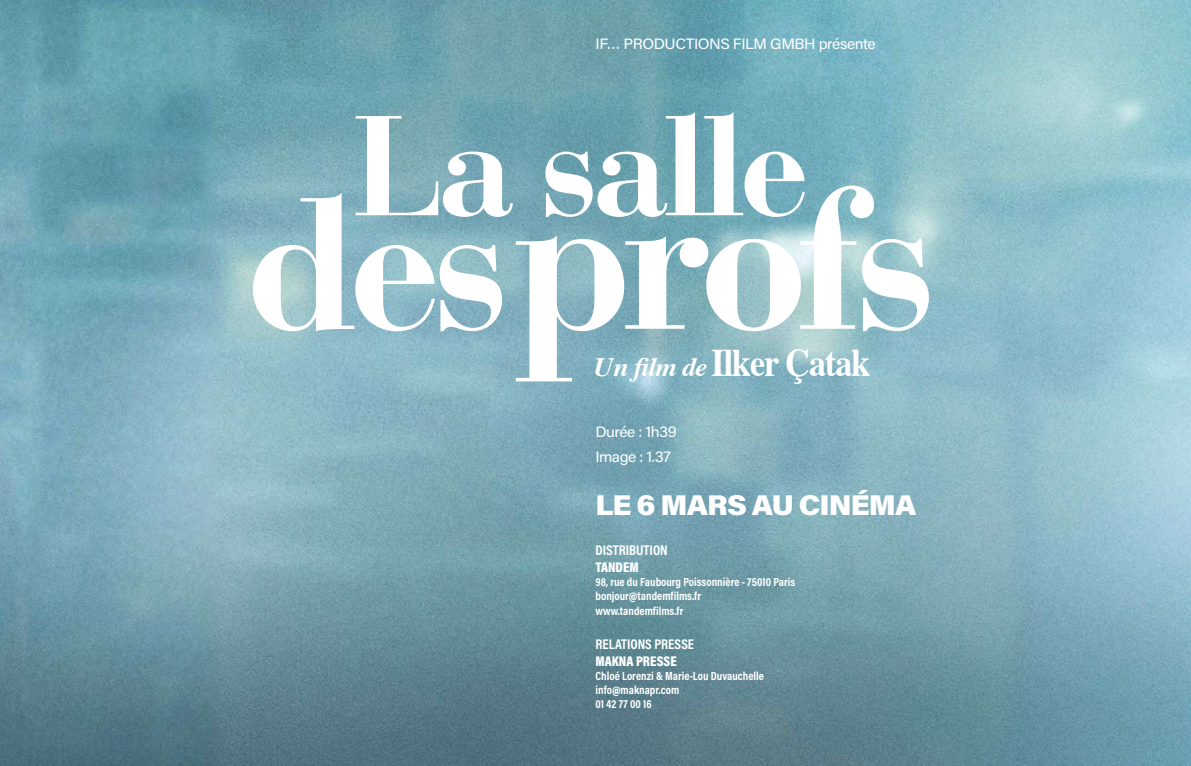
<style>
.page{position:relative;width:1191px;height:766px;background:#fff}
.page>*{position:absolute;margin:0;border:0;box-sizing:border-box;transform-origin:0 0}
.t1{font:700 198.6px "Bauer Bodoni Std";letter-spacing:-.06em;color:#fff}
.t2{font:700 140.7px "Bauer Bodoni Std";letter-spacing:-.06em;color:#fff}
.t3{font:700 39px "Times";letter-spacing:-.03em;color:#fff;scale:.88 1}
.t4{font:900 28.5px "Acumin Pro";letter-spacing:-.03em;color:#fff;scale:1.05 1}
.t5{font:15px/25.7px "Acumin Pro";letter-spacing:-.03em;color:#fff;scale:1.05 1}
.t6{font:700 14.1px "Acumin Pro Cond";color:#fff}
.t7{font:900 14.1px "Acumin Pro Cond";color:#fff}
.t8{font:700 11.85px/14.1px "Acumin Pro Cond";color:#fff}
.s1{font-size:185.7px}
.s2{font-style:italic;font-size:26.55px}
</style>
<div class="page">
<img style="left:0;top:0;width:1191px;height:765px">
<p class="t5" style="left:595px;top:31px;width:268px">IF… PRODUCTIONS FILM GMBH présente</p>
<h2 class="t2" style="left:352px;top:82px;width:459px">La salle</h2>
<h1 class="t1" style="left:245px;top:140px;width:695px"><span class="s1">des</span> profs</h1>
<h3 class="t3" style="left:594px;top:325px;width:316px"><span class="s2">Un film de</span> Ilker Çatak</h3>
<p class="t5" style="left:595px;top:418px;width:79px">Durée : 1h39<br>Image : 1.37</p>
<h3 class="t4" style="left:595px;top:484px;width:307px">LE 6 MARS AU CINÉMA</h3>
<p class="t6" style="left:595px;top:540px;width:74px">DISTRIBUTION</p>
<p class="t7" style="left:595px;top:558px;width:45px">TANDEM</p>
<p class="t8" style="left:595px;top:574px;width:201px">98, rue du Faubourg Poissonnière - 75010 Paris bonjour@tandemfilms.fr<br>www.tandemfilms.fr</p>
<p class="t6" style="left:595px;top:634px;width:100px">RELATIONS PRESSE</p>
<p class="t7" style="left:595px;top:651px;width:83px">MAKNA PRESSE</p>
<p class="t8" style="left:595px;top:668px;width:170px">Chloé Lorenzi &amp; Marie-Lou Duvauchelle info@maknapr.com<br>01 42 77 00 16</p>
</div>
